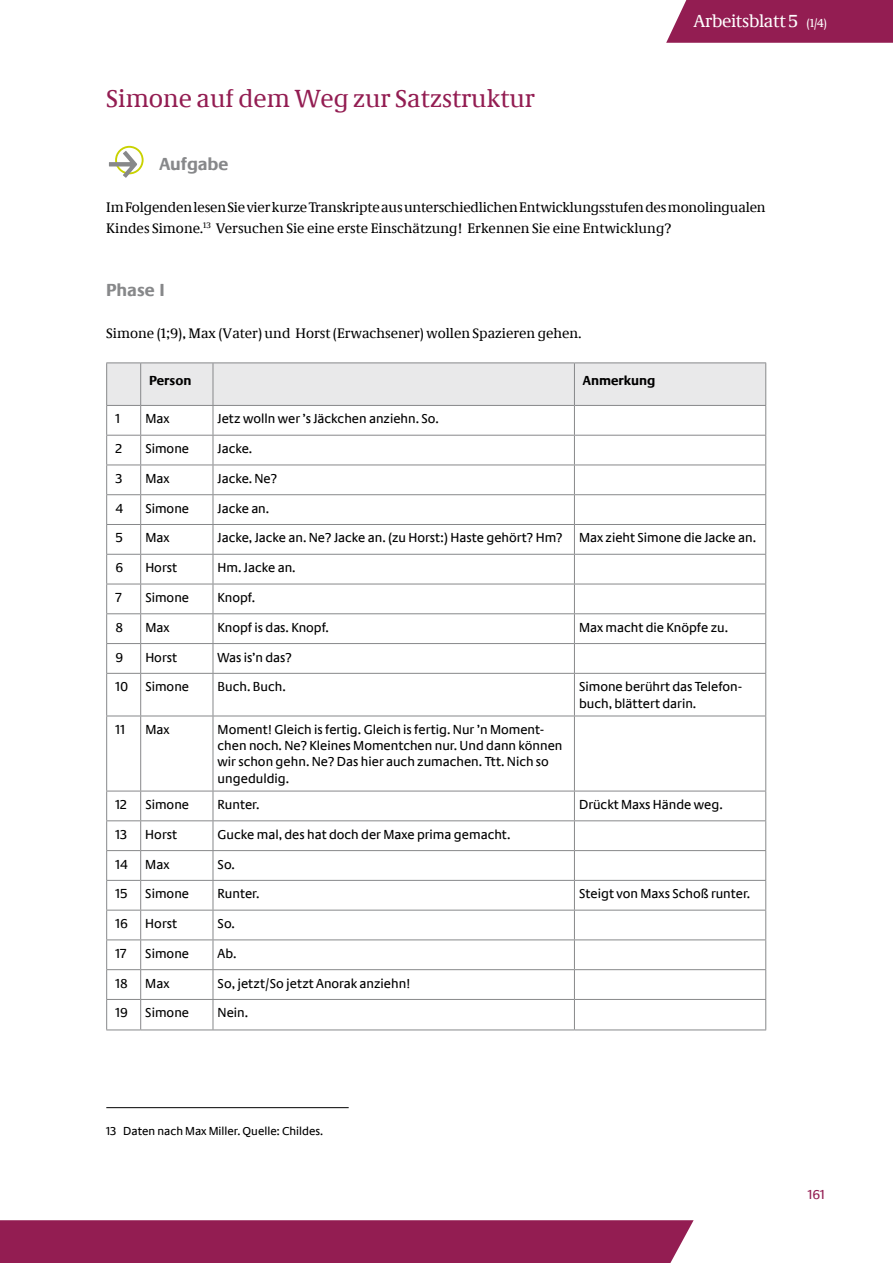
<style>
.page{position:relative;width:893px;height:1263px;background:#fff}
.page>*{position:absolute;margin:0;border:0;box-sizing:border-box;transform-origin:0 0}
.t1{font:25.5px "Neue Demos";color:#931d52}
.t2{font:18px "Neue Demos";letter-spacing:-.02em;color:#fff}
.t3{font:700 18px "Neue Praxis";color:#87888a}
.t4{font:14.25px/21px "Neue Demos";color:#000}
.t5{font:13.5px/16.2px "Neue Praxis";color:#000}
.t6{font:700 13.5px "Neue Praxis";color:#000}
.t7{font:13.5px "Neue Praxis";color:#931d52}
.t8{font:12px "Neue Praxis";color:#000}
.s1{font-size:12px}
</style>
<div class="page">
<div style="left:0;top:1220px;width:694px;height:43px;background:#931d52"></div>
<svg style="left:666px;top:0;width:227px;height:43px;background:#98285a"></svg>
<svg style="left:109px;top:146px;width:35px;height:32px"></svg>
<hr style="left:106px;top:1107px;width:243px;height:1px;background:#000">
<hr style="left:106px;top:362px;width:35px;height:1px;background:#87888a">
<hr style="left:141px;top:362px;width:72px;height:1px;background:#87888a">
<hr style="left:213px;top:362px;width:361px;height:1px;background:#87888a">
<hr style="left:574px;top:362px;width:192px;height:1px;background:#87888a">
<svg style="left:106px;top:363px;width:660px;height:310px"></svg>
<hr style="left:106px;top:673px;width:35px;height:1px;background:#87888a">
<hr style="left:106px;top:674px;width:1px;height:42px;background:#87888a">
<hr style="left:141px;top:673px;width:72px;height:1px;background:#87888a">
<hr style="left:140px;top:674px;width:1px;height:42px;background:#87888a">
<hr style="left:213px;top:673px;width:361px;height:1px;background:#87888a">
<hr style="left:213px;top:674px;width:1px;height:42px;background:#87888a">
<hr style="left:574px;top:673px;width:192px;height:1px;background:#87888a">
<hr style="left:574px;top:674px;width:1px;height:42px;background:#87888a">
<hr style="left:765px;top:674px;width:1px;height:42px;background:#87888a">
<hr style="left:106px;top:716px;width:35px;height:1px;background:#87888a">
<hr style="left:106px;top:716px;width:1px;height:75px;background:#87888a">
<hr style="left:141px;top:716px;width:72px;height:1px;background:#87888a">
<hr style="left:140px;top:716px;width:1px;height:75px;background:#87888a">
<hr style="left:213px;top:716px;width:361px;height:1px;background:#87888a">
<hr style="left:213px;top:716px;width:1px;height:75px;background:#87888a">
<hr style="left:574px;top:716px;width:192px;height:1px;background:#87888a">
<hr style="left:574px;top:716px;width:1px;height:75px;background:#87888a">
<hr style="left:765px;top:716px;width:1px;height:75px;background:#87888a">
<hr style="left:106px;top:791px;width:35px;height:1px;background:#87888a">
<hr style="left:141px;top:791px;width:72px;height:1px;background:#87888a">
<hr style="left:213px;top:791px;width:361px;height:1px;background:#87888a">
<hr style="left:574px;top:791px;width:192px;height:1px;background:#87888a">
<hr style="left:106px;top:820px;width:35px;height:1px;background:#87888a">
<hr style="left:141px;top:820px;width:72px;height:1px;background:#87888a">
<hr style="left:213px;top:820px;width:361px;height:1px;background:#87888a">
<hr style="left:574px;top:820px;width:192px;height:1px;background:#87888a">
<hr style="left:106px;top:850px;width:35px;height:1px;background:#87888a">
<hr style="left:141px;top:850px;width:72px;height:1px;background:#87888a">
<hr style="left:213px;top:850px;width:361px;height:1px;background:#87888a">
<hr style="left:574px;top:850px;width:192px;height:1px;background:#87888a">
<hr style="left:106px;top:880px;width:35px;height:1px;background:#87888a">
<hr style="left:141px;top:880px;width:72px;height:1px;background:#87888a">
<hr style="left:213px;top:880px;width:361px;height:1px;background:#87888a">
<hr style="left:574px;top:880px;width:192px;height:1px;background:#87888a">
<hr style="left:106px;top:910px;width:35px;height:1px;background:#87888a">
<hr style="left:141px;top:910px;width:72px;height:1px;background:#87888a">
<hr style="left:213px;top:910px;width:361px;height:1px;background:#87888a">
<hr style="left:574px;top:910px;width:192px;height:1px;background:#87888a">
<hr style="left:106px;top:939px;width:35px;height:1px;background:#87888a">
<hr style="left:141px;top:939px;width:72px;height:1px;background:#87888a">
<hr style="left:213px;top:939px;width:361px;height:1px;background:#87888a">
<hr style="left:574px;top:939px;width:192px;height:1px;background:#87888a">
<hr style="left:106px;top:969px;width:35px;height:1px;background:#87888a">
<hr style="left:141px;top:969px;width:72px;height:1px;background:#87888a">
<hr style="left:213px;top:969px;width:361px;height:1px;background:#87888a">
<hr style="left:574px;top:969px;width:192px;height:1px;background:#87888a">
<hr style="left:106px;top:999px;width:35px;height:1px;background:#87888a">
<svg style="left:106px;top:791px;width:1px;height:238px"></svg>
<hr style="left:141px;top:999px;width:72px;height:1px;background:#87888a">
<svg style="left:140px;top:791px;width:1px;height:238px"></svg>
<hr style="left:213px;top:999px;width:361px;height:1px;background:#87888a">
<svg style="left:213px;top:791px;width:1px;height:238px"></svg>
<hr style="left:574px;top:999px;width:192px;height:1px;background:#87888a">
<svg style="left:574px;top:791px;width:1px;height:238px"></svg>
<svg style="left:765px;top:791px;width:1px;height:238px"></svg>
<hr style="left:106px;top:1029px;width:35px;height:1px;background:#87888a">
<hr style="left:141px;top:1029px;width:72px;height:1px;background:#87888a">
<hr style="left:213px;top:1029px;width:361px;height:1px;background:#87888a">
<hr style="left:574px;top:1029px;width:192px;height:1px;background:#87888a">
<h1 class="t1" style="left:106px;top:83px;width:430px">Simone auf dem Weg zur Satzstruktur</h1>
<h2 class="t2" style="left:694px;top:10px;width:135px">Arbeitsblatt 5 <span class="s1">(1/4)</span></h2>
<h2 class="t3" style="left:159px;top:153px;width:71px">Aufgabe</h2>
<p class="t4" style="left:106px;top:197px;width:661px">Im Folgenden lesen Sie vier kurze Transkripte aus unterschiedlichen Entwicklungsstufen des monolingualen<br>Kindes Simone.<sup>13</sup> Versuchen Sie eine erste Einschätzung! Erkennen Sie eine Entwicklung?</p>
<h2 class="t3" style="left:106px;top:279px;width:60px">Phase I</h2>
<p class="t4" style="left:106px;top:323px;width:477px">Simone (1;9), Max (Vater) und Horst (Erwachsener) wollen Spazieren gehen.</p>
<p class="t6" style="left:149px;top:372px;width:44px">Person</p>
<p class="t6" style="left:583px;top:372px;width:74px">Anmerkung</p>
<p class="t5" style="left:116px;top:411px;width:6px">1</p>
<p class="t5" style="left:145px;top:411px;width:26px">Max</p>
<p class="t5" style="left:218px;top:411px;width:223px">Jetz wolln wer ’s Jäckchen anziehn. So.</p>
<p class="t5" style="left:116px;top:440px;width:8px">2</p>
<p class="t5" style="left:145px;top:440px;width:45px">Simone</p>
<p class="t5" style="left:218px;top:440px;width:36px">Jacke.</p>
<p class="t5" style="left:116px;top:470px;width:9px">3</p>
<p class="t5" style="left:145px;top:470px;width:26px">Max</p>
<p class="t5" style="left:218px;top:470px;width:61px">Jacke. Ne?</p>
<p class="t5" style="left:116px;top:500px;width:9px">4</p>
<p class="t5" style="left:145px;top:500px;width:45px">Simone</p>
<p class="t5" style="left:218px;top:500px;width:53px">Jacke an.</p>
<p class="t5" style="left:116px;top:530px;width:9px">5</p>
<p class="t5" style="left:145px;top:530px;width:26px">Max</p>
<p class="t5" style="left:218px;top:530px;width:540px">Jacke, Jacke an. Ne? Jacke an. (zu Horst:) Haste gehört? Hm? Max zieht Simone die Jacke an.</p>
<p class="t5" style="left:116px;top:559px;width:9px">6</p>
<p class="t5" style="left:145px;top:559px;width:33px">Horst</p>
<p class="t5" style="left:218px;top:559px;width:80px">Hm. Jacke an.</p>
<p class="t5" style="left:116px;top:589px;width:8px">7</p>
<p class="t5" style="left:145px;top:589px;width:45px">Simone</p>
<p class="t5" style="left:218px;top:589px;width:39px">Knopf.</p>
<p class="t5" style="left:116px;top:619px;width:9px">8</p>
<p class="t5" style="left:145px;top:619px;width:26px">Max</p>
<p class="t5" style="left:218px;top:619px;width:113px">Knopf is das. Knopf.</p>
<p class="t5" style="left:579px;top:619px;width:151px">Max macht die Knöpfe zu.</p>
<p class="t5" style="left:116px;top:649px;width:9px">9</p>
<p class="t5" style="left:145px;top:649px;width:33px">Horst</p>
<p class="t5" style="left:218px;top:649px;width:76px">Was is’n das?</p>
<p class="t5" style="left:116px;top:678px;width:14px">10</p>
<p class="t5" style="left:145px;top:678px;width:45px">Simone</p>
<p class="t5" style="left:218px;top:678px;width:70px">Buch. Buch.</p>
<p class="t5" style="left:579px;top:678px;width:164px">Simone berührt das Telefon&shy;buch, blättert darin.</p>
<p class="t5" style="left:116px;top:721px;width:11px">11</p>
<p class="t5" style="left:145px;top:721px;width:26px">Max</p>
<p class="t5" style="left:218px;top:721px;width:346px">Moment! Gleich is fertig. Gleich is fertig. Nur ’n Moment&shy;chen noch. Ne? Kleines Momentchen nur. Und dann können wir schon gehn. Ne? Das hier auch zumachen. Ttt. Nich so ungeduldig.</p>
<p class="t5" style="left:116px;top:796px;width:13px">12</p>
<p class="t5" style="left:145px;top:796px;width:45px">Simone</p>
<p class="t5" style="left:218px;top:796px;width:43px">Runter.</p>
<p class="t5" style="left:579px;top:796px;width:145px">Drückt Maxs Hände weg.</p>
<p class="t5" style="left:116px;top:826px;width:13px">13</p>
<p class="t5" style="left:145px;top:826px;width:33px">Horst</p>
<p class="t5" style="left:218px;top:826px;width:294px">Gucke mal, des hat doch der Maxe prima gemacht.</p>
<p class="t5" style="left:116px;top:856px;width:14px">14</p>
<p class="t5" style="left:145px;top:856px;width:26px">Max</p>
<p class="t5" style="left:218px;top:856px;width:19px">So.</p>
<p class="t5" style="left:116px;top:885px;width:13px">15</p>
<p class="t5" style="left:145px;top:885px;width:45px">Simone</p>
<p class="t5" style="left:218px;top:885px;width:43px">Runter.</p>
<p class="t5" style="left:579px;top:885px;width:173px">Steigt von Maxs Schoß runter.</p>
<p class="t5" style="left:116px;top:915px;width:14px">16</p>
<p class="t5" style="left:145px;top:915px;width:33px">Horst</p>
<p class="t5" style="left:218px;top:915px;width:19px">So.</p>
<p class="t5" style="left:116px;top:945px;width:12px">17</p>
<p class="t5" style="left:145px;top:945px;width:45px">Simone</p>
<p class="t5" style="left:218px;top:945px;width:20px">Ab.</p>
<p class="t5" style="left:116px;top:975px;width:14px">18</p>
<p class="t5" style="left:145px;top:975px;width:26px">Max</p>
<p class="t5" style="left:218px;top:975px;width:195px">So, jetzt/So jetzt Anorak anziehn!</p>
<p class="t5" style="left:116px;top:1005px;width:14px">19</p>
<p class="t5" style="left:145px;top:1005px;width:45px">Simone</p>
<p class="t5" style="left:218px;top:1005px;width:32px">Nein.</p>
<p class="t8" style="left:106px;top:1124px;width:218px">13 Daten nach Max Miller. Quelle: Childes.</p>
<p class="t7" style="left:808px;top:1186px;width:18px">161</p>
</div>
